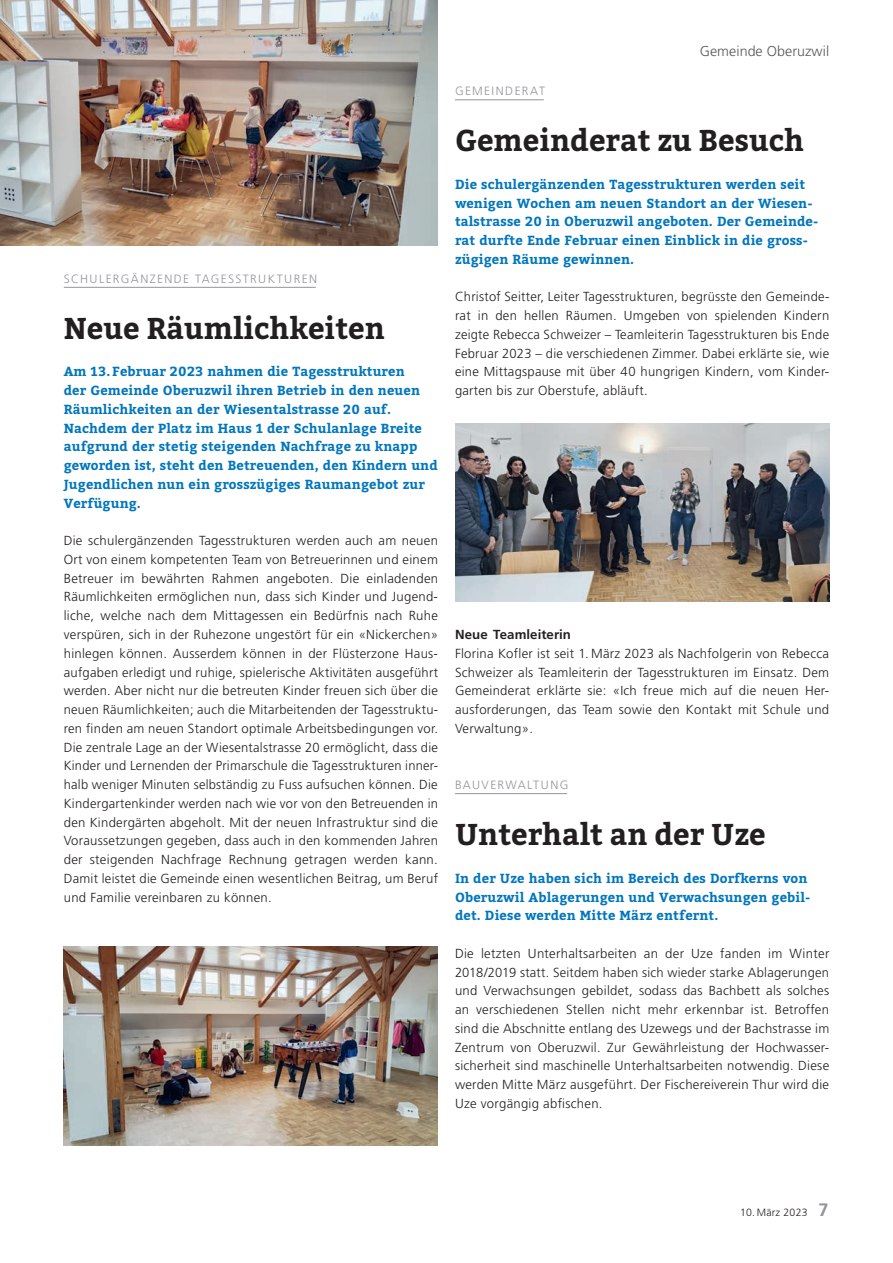
<style>
.page{position:relative;width:893px;height:1263px;background:#fff}
.page>*{position:absolute;margin:0;border:0;box-sizing:border-box;transform-origin:0 0}
.t1{font:700 30px "Bitter";color:#231f20}
.t2{font:300 14.25px "Frutiger LT Std";letter-spacing:.005em;color:#57585a}
.t3{font:300 13.2px/18.8px "Frutiger LT Std";letter-spacing:.02em;color:#231f20;text-align:justify}
.t4{font:700 13.2px/18.8px "Bitter";letter-spacing:.01em;color:#0076be}
.t5{font:700 13.2px "Frutiger LT Std";letter-spacing:.005em;color:#231f20}
.t6{font:300 12px "Frutiger LT Std";letter-spacing:.115em;color:#939598}
.t7{font:300 10.5px "Frutiger LT Std";letter-spacing:.02em;color:#231f20}
.s1{font-weight:700;font-size:18px;color:#939598}
</style>
<div class="page">
<hr style="left:455px;top:99px;width:89px;height:1px;background:#939598">
<hr style="left:64px;top:287px;width:252px;height:1px;background:#939598">
<img style="left:0;top:0;width:438px;height:245px">
<img style="left:64px;top:946px;width:374px;height:199px">
<hr style="left:455px;top:793px;width:112px;height:1px;background:#939598">
<img style="left:455px;top:423px;width:374px;height:178px">
<p class="t6" style="left:64px;top:272px;width:255px">SCHULERGÄNZENDE TAGESSTRUKTUREN</p>
<h1 class="t1" style="left:64px;top:309px;width:323px">Neue Räumlichkeiten</h1>
<p class="t4" style="left:64px;top:363px;width:375px">Am 13. Februar 2023 nahmen die Tagesstrukturen<br>der Gemeinde Oberuzwil ihren Betrieb in den neuen Räumlichkeiten an der Wiesentalstrasse 20 auf.<br>Nachdem der Platz im Haus 1 der Schulanlage Breite aufgrund der stetig steigenden Nachfrage zu knapp geworden ist, steht den Betreuenden, den Kindern und Jugendlichen nun ein grosszügiges Raumangebot zur Verfügung.</p>
<p class="t3" style="left:64px;top:531px;width:376px">Die schulergänzenden Tagesstrukturen werden auch am neuen Ort von einem kompetenten Team von Betreuerinnen und einem Betreuer im bewährten Rahmen angeboten. Die einladenden Räumlichkeiten ermöglichen nun, dass sich Kinder und Jugend&shy;liche, welche nach dem Mittagessen ein Bedürfnis nach Ruhe verspüren, sich in der Ruhezone ungestört für ein «Nickerchen» hinlegen können. Ausserdem können in der Flüsterzone Haus&shy;aufgaben erledigt und ruhige, spielerische Aktivitäten ausgeführt werden. Aber nicht nur die betreuten Kinder freuen sich über die neuen Räumlichkeiten; auch die Mitarbeitenden der Tagesstruktu&shy;ren finden am neuen Standort optimale Arbeitsbedingungen vor.<br>Die zentrale Lage an der Wiesentalstrasse 20 ermöglicht, dass die Kinder und Lernenden der Primarschule die Tagesstrukturen inner&shy;halb weniger Minuten selbständig zu Fuss aufsuchen können. Die Kindergartenkinder werden nach wie vor von den Betreuenden in den Kindergärten abgeholt. Mit der neuen Infrastruktur sind die Voraussetzungen gegeben, dass auch in den kommenden Jahren der steigenden Nachfrage Rechnung getragen werden kann.<br>Damit leistet die Gemeinde einen wesentlichen Beitrag, um Beruf und Familie vereinbaren zu können.</p>
<p class="t2" style="left:700px;top:43px;width:131px">Gemeinde Oberuzwil</p>
<p class="t6" style="left:455px;top:84px;width:92px">GEMEINDERAT</p>
<h1 class="t1" style="left:455px;top:121px;width:351px">Gemeinderat zu Besuch</h1>
<p class="t4" style="left:455px;top:175px;width:365px">Die schulergänzenden Tagesstrukturen werden seit wenigen Wochen am neuen Standort an der Wiesen&shy;talstrasse 20 in Oberuzwil angeboten. Der Gemeinde&shy;rat durfte Ende Februar einen Einblick in die gross&shy;zügigen Räume gewinnen.</p>
<p class="t3" style="left:455px;top:288px;width:376px">Christof Seitter, Leiter Tagesstrukturen, begrüsste den Gemeinde&shy;rat in den hellen Räumen. Umgeben von spielenden Kindern zeigte Rebecca Schweizer – Teamleiterin Tagesstrukturen bis Ende Februar 2023 – die verschiedenen Zimmer. Dabei erklärte sie, wie eine Mittagspause mit über 40 hungrigen Kindern, vom Kinder&shy;garten bis zur Oberstufe, abläuft.</p>
<p class="t5" style="left:455px;top:627px;width:118px">Neue Teamleiterin</p>
<p class="t3" style="left:455px;top:644px;width:376px">Florina Kofler ist seit 1. März 2023 als Nachfolgerin von Rebecca Schweizer als Teamleiterin der Tagesstrukturen im Einsatz. Dem Gemeinderat erklärte sie: «Ich freue mich auf die neuen Her&shy;ausforderungen, das Team sowie den Kontakt mit Schule und Verwaltung».</p>
<p class="t6" style="left:455px;top:778px;width:115px">BAUVERWALTUNG</p>
<h1 class="t1" style="left:455px;top:815px;width:312px">Unterhalt an der Uze</h1>
<p class="t4" style="left:455px;top:869px;width:357px">In der Uze haben sich im Bereich des Dorfkerns von<br>Oberuzwil Ablagerungen und Verwachsungen gebil&shy;det. Diese werden Mitte März entfernt.</p>
<p class="t3" style="left:455px;top:944px;width:376px">Die letzten Unterhaltsarbeiten an der Uze fanden im Winter 2018/2019 statt. Seitdem haben sich wieder starke Ablagerungen und Verwachsungen gebildet, sodass das Bachbett als solches an verschiedenen Stellen nicht mehr erkennbar ist. Betroffen sind die Abschnitte entlang des Uzewegs und der Bachstrasse im Zentrum von Oberuzwil. Zur Gewährleistung der Hochwasser&shy;sicherheit sind maschinelle Unterhaltsarbeiten notwendig. Diese werden Mitte März ausgeführt. Der Fischereiverein Thur wird die Uze vorgängig abfischen.</p>
<p class="t7" style="left:740px;top:1207px;width:90px">10. März 2023 <span class="s1">7</span></p>
</div>
